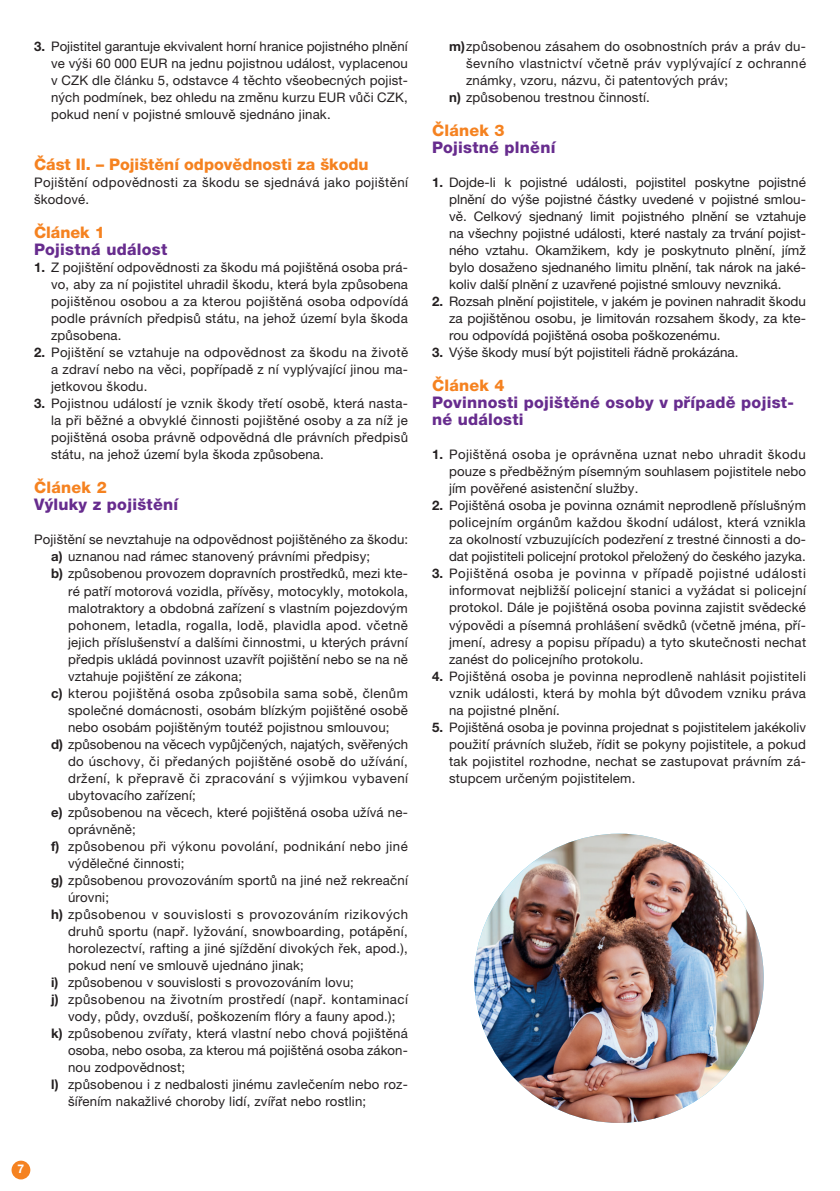
<style>
.page{position:relative;width:840px;height:1191px;background:#fff}
.page>*{position:absolute;margin:0;border:0;box-sizing:border-box;transform-origin:0 0}
.t1{font:800 16px/17px "Helvetica Neue CE";letter-spacing:.015em;color:#672c8e}
.t2{font:800 16px "Helvetica Neue CE";color:#f58220}
.t3{font:13.2px/17px "Helvetica Neue CE";letter-spacing:.015em;color:#231f20;text-align:justify}
.t4{font:13.2px "Helvetica Neue CE";letter-spacing:.035em;color:#231f20}
.t5{font:13.2px "Helvetica Neue CE";letter-spacing:.04em;color:#231f20}
.t6{font:700 12px "Helvetica Neue CE";color:#fff}
.s1{font-weight:700}
</style>
<div class="page">
<div style="left:12px;top:1160px;width:18px;height:19px;background:#f58220;border-radius:50%"></div>
<img style="left:474px;top:833px;width:289px;height:290px;border-radius:145px">
<p class="t3" style="left:51px;top:38px;width:358px;text-indent:-17px"><span class="s1">3.</span> Pojistitel garantuje ekvivalent horní hranice pojistného plnění ve výši 60 000 EUR na jednu pojistnou událost, vyplacenou v CZK dle článku 5, odstavce 4 těchto všeobecných pojist&shy;ných podmínek, bez ohledu na změnu kurzu EUR vůči CZK, pokud není v pojistné smlouvě sjednáno jinak.</p>
<p class="t2" style="left:34px;top:155px;width:336px">Část II. – Pojištění odpovědnosti za škodu</p>
<p class="t3" style="left:34px;top:174px;width:375px">Pojištění odpovědnosti za škodu se sjednává jako pojištění škodové.</p>
<p class="t2" style="left:34px;top:223px;width:72px">Článek 1</p>
<p class="t1" style="left:34px;top:242px;width:135px">Pojistná událost</p>
<p class="t3" style="left:51px;top:259px;width:358px;text-indent:-17px"><span class="s1">1.</span> Z pojištění odpovědnosti za škodu má pojištěná osoba prá&shy;vo, aby za ní pojistitel uhradil škodu, která byla způsobena pojištěnou osobou a za kterou pojištěná osoba odpovídá podle právních předpisů státu, na jehož území byla škoda způsobena.</p>
<p class="t3" style="left:51px;top:344px;width:358px;text-indent:-17px"><span class="s1">2.</span> Pojištění se vztahuje na odpovědnost za škodu na životě a zdraví nebo na věci, popřípadě z ní vyplývající jinou ma&shy;jetkovou škodu.</p>
<p class="t3" style="left:51px;top:395px;width:358px;text-indent:-17px"><span class="s1">3.</span> Pojistnou událostí je vznik škody třetí osobě, která nasta&shy;la při běžné a obvyklé činnosti pojištěné osoby a za níž je pojištěná osoba právně odpovědná dle právních předpisů státu, na jehož území byla škoda způsobena.</p>
<p class="t2" style="left:34px;top:478px;width:74px">Článek 2</p>
<p class="t1" style="left:34px;top:497px;width:145px">Výluky z pojištění</p>
<p class="t3" style="left:34px;top:531px;width:375px">Pojištění se nevztahuje na odpovědnost pojištěného za škodu:</p>
<p class="t3" style="left:51px;top:548px;width:320px"><span class="s1">a)</span> uznanou nad rámec stanovený právními předpisy;</p>
<p class="t3" style="left:51px;top:565px;width:358px"><span class="s1">b)</span> způsobenou provozem dopravních prostředků, mezi kte-</p>
<p class="t3" style="left:68px;top:582px;width:341px">ré patří motorová vozidla, přívěsy, motocykly, motokola,</p>
<p class="t3" style="left:68px;top:599px;width:341px">malotraktory a obdobná zařízení s vlastním pojezdovým</p>
<p class="t3" style="left:68px;top:616px;width:341px">pohonem, letadla, rogalla, lodě, plavidla apod. včetně</p>
<p class="t3" style="left:68px;top:633px;width:341px">jejich příslušenství a dalšími činnostmi, u kterých právní</p>
<p class="t3" style="left:68px;top:650px;width:341px">předpis ukládá povinnost uzavřít pojištění nebo se na ně</p>
<p class="t3" style="left:68px;top:667px;width:175px">vztahuje pojištění ze zákona;</p>
<p class="t4" style="left:51px;top:685px;width:358px"><span class="s1">c)</span> kterou pojištěná osoba způsobila sama sobě, členům</p>
<p class="t3" style="left:68px;top:701px;width:341px">společné domácnosti, osobám blízkým pojištěné osobě</p>
<p class="t3" style="left:68px;top:718px;width:323px">nebo osobám pojištěným toutéž pojistnou smlouvou;</p>
<p class="t3" style="left:51px;top:735px;width:358px"><span class="s1">d)</span> způsobenou na věcech vypůjčených, najatých, svěřených</p>
<p class="t3" style="left:68px;top:752px;width:341px">do úschovy, či předaných pojištěné osobě do užívání,</p>
<p class="t4" style="left:68px;top:770px;width:341px">držení, k přepravě či zpracování s výjimkou vybavení</p>
<p class="t3" style="left:68px;top:786px;width:129px">ubytovacího zařízení;</p>
<p class="t3" style="left:51px;top:803px;width:358px"><span class="s1">e)</span> způsobenou na věcech, které pojištěná osoba užívá ne-</p>
<p class="t3" style="left:68px;top:820px;width:69px">oprávněně;</p>
<p class="t4" style="left:51px;top:838px;width:358px"><span class="s1">f)</span> způsobenou při výkonu povolání, podnikání nebo jiné</p>
<p class="t3" style="left:68px;top:854px;width:118px">výdělečné činnosti;</p>
<p class="t3" style="left:51px;top:871px;width:358px"><span class="s1">g)</span> způsobenou provozováním sportů na jiné než rekreační</p>
<p class="t3" style="left:68px;top:888px;width:42px">úrovni;</p>
<p class="t5" style="left:51px;top:906px;width:358px"><span class="s1">h)</span> způsobenou v souvislosti s provozováním rizikových</p>
<p class="t3" style="left:68px;top:922px;width:341px">druhů sportu (např. lyžování, snowboarding, potápění,</p>
<p class="t3" style="left:68px;top:939px;width:341px">horolezectví, rafting a jiné sjíždění divokých řek, apod.),</p>
<p class="t3" style="left:68px;top:956px;width:237px">pokud není ve smlouvě ujednáno jinak;</p>
<p class="t3" style="left:51px;top:973px;width:304px"><span class="s1">i)</span> způsobenou v souvislosti s provozováním lovu;</p>
<p class="t4" style="left:51px;top:991px;width:358px"><span class="s1">j)</span> způsobenou na životním prostředí (např. kontaminací</p>
<p class="t3" style="left:68px;top:1007px;width:328px">vody, půdy, ovzduší, poškozením flóry a fauny apod.);</p>
<p class="t3" style="left:51px;top:1024px;width:358px"><span class="s1">k)</span> způsobenou zvířaty, která vlastní nebo chová pojištěná</p>
<p class="t3" style="left:68px;top:1041px;width:341px">osoba, nebo osoba, za kterou má pojištěná osoba zákon-</p>
<p class="t3" style="left:68px;top:1058px;width:118px">nou zodpovědnost;</p>
<p class="t3" style="left:51px;top:1075px;width:358px"><span class="s1">l)</span> způsobenou i z nedbalosti jinému zavlečením nebo roz-</p>
<p class="t3" style="left:68px;top:1092px;width:299px">šířením nakažlivé choroby lidí, zvířat nebo rostlin;</p>
<p class="t6" style="left:17px;top:1161px;width:8px">7</p>
<p class="t3" style="left:449px;top:38px;width:358px"><span class="s1">m)</span>způsobenou zásahem do osobnostních práv a práv du-</p>
<p class="t4" style="left:466px;top:55px;width:341px">ševního vlastnictví včetně práv vyplývající z ochranné</p>
<p class="t3" style="left:466px;top:72px;width:263px">známky, vzoru, názvu, či patentových práv;</p>
<p class="t3" style="left:449px;top:89px;width:202px"><span class="s1">n)</span> způsobenou trestnou činností.</p>
<p class="t2" style="left:432px;top:121px;width:74px">Článek 3</p>
<p class="t1" style="left:432px;top:140px;width:125px">Pojistné plnění</p>
<p class="t3" style="left:449px;top:174px;width:358px;text-indent:-17px"><span class="s1">1.</span> Dojde-li k pojistné události, pojistitel poskytne pojistné plnění do výše pojistné částky uvedené v pojistné smlou&shy;vě. Celkový sjednaný limit pojistného plnění se vztahuje na všechny pojistné události, které nastaly za trvání pojist&shy;ného vztahu. Okamžikem, kdy je poskytnuto plnění, jímž bylo dosaženo sjednaného limitu plnění, tak nárok na jaké&shy;koliv další plnění z uzavřené pojistné smlouvy nevzniká.</p>
<p class="t3" style="left:449px;top:293px;width:358px;text-indent:-17px"><span class="s1">2.</span> Rozsah plnění pojistitele, v jakém je povinen nahradit škodu za pojištěnou osobu, je limitován rozsahem škody, za kte&shy;rou odpovídá pojištěná osoba poškozenému.</p>
<p class="t3" style="left:432px;top:344px;width:308px"><span class="s1">3.</span> Výše škody musí být pojistiteli řádně prokázána.</p>
<p class="t2" style="left:432px;top:376px;width:74px">Článek 4</p>
<p class="t1" style="left:432px;top:395px;width:363px">Povinnosti pojištěné osoby v případě pojist&shy;né události</p>
<p class="t3" style="left:449px;top:446px;width:358px;text-indent:-17px"><span class="s1">1.</span> Pojištěná osoba je oprávněna uznat nebo uhradit škodu pouze s předběžným písemným souhlasem pojistitele nebo jím pověřené asistenční služby.</p>
<p class="t3" style="left:449px;top:497px;width:358px;text-indent:-17px"><span class="s1">2.</span> Pojištěná osoba je povinna oznámit neprodleně příslušným policejním orgánům každou škodní událost, která vznikla za okolností vzbuzujících podezření z trestné činnosti a do&shy;dat pojistiteli policejní protokol přeložený do českého jazyka.</p>
<p class="t3" style="left:449px;top:565px;width:358px;text-indent:-17px"><span class="s1">3.</span> Pojištěná osoba je povinna v případě pojistné události informovat nejbližší policejní stanici a vyžádat si policejní protokol. Dále je pojištěná osoba povinna zajistit svědecké výpovědi a písemná prohlášení svědků (včetně jména, pří&shy;jmení, adresy a popisu případu) a tyto skutečnosti nechat zanést do policejního protokolu.</p>
<p class="t3" style="left:449px;top:667px;width:358px;text-indent:-17px"><span class="s1">4.</span> Pojištěná osoba je povinna neprodleně nahlásit pojistiteli vznik události, která by mohla být důvodem vzniku práva na pojistné plnění.</p>
<p class="t3" style="left:449px;top:718px;width:358px;text-indent:-17px"><span class="s1">5.</span> Pojištěná osoba je povinna projednat s pojistitelem jakékoliv použití právních služeb, řídit se pokyny pojistitele, a pokud tak pojistitel rozhodne, nechat se zastupovat právním zá&shy;stupcem určeným pojistitelem.</p>
</div>
